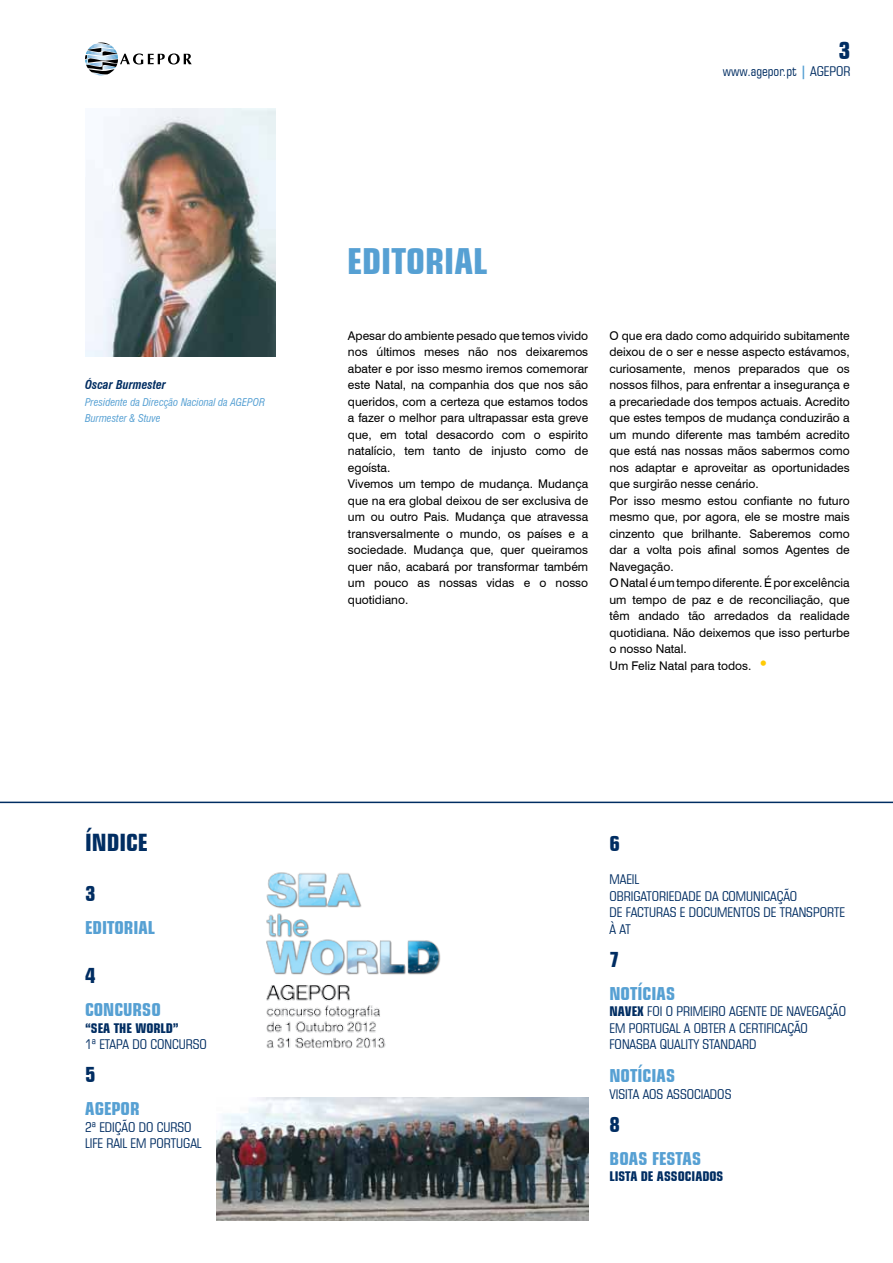
<style>
.page{position:relative;width:893px;height:1263px;background:#fff}
.page>*{position:absolute;margin:0;border:0;box-sizing:border-box;transform-origin:0 0}
.t1{font:700 condensed 36px "Square 721 BT";color:#56a0d3}
.t2{font:700 condensed 24px "Square 721 BT";color:#002d62}
.t3{font:700 condensed 21px "Square 721 BT";color:#002d62}
.t4{font:700 condensed 18px "Square 721 BT";color:#56a0d3}
.t5{font:condensed 13.5px/16.5px "Square 721 BT";color:#002d62}
.t6{font:700 condensed 13.5px "Square 721 BT";color:#002d62}
.t7{font:12px/16.5px "Swiss 721 BT";color:#000}
.t8{font:italic 700 condensed 12px "Swiss 721 BT";color:#002d62}
.t9{font:italic condensed 10.5px/16.5px "Swiss 721 BT";color:#56a0d3}
.s1{font-weight:700;color:#56a0d3}
.s2{font-size:18px;color:#ffcb05}
.s3{font-weight:700}
</style>
<div class="page">
<svg style="left:85px;top:43px;width:107px;height:32px"></svg>
<hr style="left:0;top:802px;width:893px;height:1px;background:#002d62">
<img style="left:85px;top:109px;width:190px;height:247px">
<img style="left:266px;top:872px;width:175px;height:177px">
<img style="left:216px;top:1098px;width:372px;height:122px">
<p class="t8" style="left:85px;top:377px;width:82px">Óscar Burmester</p>
<p class="t9" style="left:85px;top:393px;width:181px">Presidente da Direcção Nacional da AGEPOR<br>Burmester &amp; Stuve</p>
<h2 class="t2" style="left:85px;top:828px;width:64px">ÍNDICE</h2>
<h3 class="t3" style="left:85px;top:880px;width:12px">3</h3>
<h3 class="t4" style="left:85px;top:916px;width:71px">EDITORIAL</h3>
<h3 class="t3" style="left:85px;top:963px;width:12px">4</h3>
<h3 class="t4" style="left:85px;top:999px;width:77px">CONCURSO</h3>
<p class="t6" style="left:85px;top:1020px;width:95px">“SEA THE WORLD”</p>
<p class="t5" style="left:85px;top:1036px;width:123px">1ª ETAPA DO CONCURSO</p>
<h3 class="t3" style="left:85px;top:1062px;width:12px">5</h3>
<h3 class="t4" style="left:85px;top:1098px;width:56px">AGEPOR</h3>
<p class="t5" style="left:85px;top:1118px;width:118px">2ª EDIÇÃO DO CURSO<br>LIFE RAIL EM PORTUGAL</p>
<h1 class="t1" style="left:347px;top:239px;width:141px">EDITORIAL</h1>
<h2 class="t2" style="left:838px;top:36px;width:13px">3</h2>
<p class="t5" style="left:723px;top:62px;width:129px">www.agepor.pt <span class="s1">|</span> AGEPOR</p>
<p class="t7" style="left:348px;top:327px;width:242px">Apesar do ambiente pesado que temos vivido nos últimos meses não nos deixaremos abater e por isso mesmo iremos comemorar este Natal, na companhia dos que nos são queridos, com a certeza que estamos todos a fazer o melhor para ultrapassar esta greve que, em total desacordo com o espirito natalício, tem tanto de injusto como de egoísta.<br>Vivemos um tempo de mudança. Mudança que na era global deixou de ser exclusiva de um ou outro Pais. Mudança que atravessa transversalmente o mundo, os países e a sociedade. Mudança que, quer queiramos quer não, acabará por transformar também um pouco as nossas vidas e o nosso quotidiano.</p>
<p class="t7" style="left:609px;top:327px;width:242px">O que era dado como adquirido subitamente deixou de o ser e nesse aspecto estávamos, curiosamente, menos preparados que os nossos filhos, para enfrentar a insegurança e a precariedade dos tempos actuais. Acredito que estes tempos de mudança conduzirão a um mundo diferente mas também acredito que está nas nossas mãos sabermos como nos adaptar e aproveitar as oportunidades que surgirão nesse cenário.<br>Por isso mesmo estou confiante no futuro mesmo que, por agora, ele se mostre mais cinzento que brilhante. Saberemos como dar a volta pois afinal somos Agentes de Navegação.<br>O Natal é um tempo diferente. É por excelência um tempo de paz e de reconciliação, que têm andado tão arredados da realidade quotidiana. Não deixemos que isso perturbe o nosso Natal.<br>Um Feliz Natal para todos. <span class="s2">•</span></p>
<h3 class="t3" style="left:609px;top:831px;width:12px">6</h3>
<p class="t5" style="left:609px;top:871px;width:237px">MAEIL<br>OBRIGATORIEDADE DA COMUNICAÇÃO<br>DE FACTURAS E DOCUMENTOS DE TRANSPORTE<br>À AT</p>
<h3 class="t3" style="left:609px;top:946px;width:12px">7</h3>
<h3 class="t4" style="left:609px;top:982px;width:67px">NOTÍCIAS</h3>
<p class="t5" style="left:609px;top:1003px;width:238px"><span class="s3">NAVEX</span> FOI O PRIMEIRO AGENTE DE NAVEGAÇÃO<br>EM PORTUGAL A OBTER A CERTIFICAÇÃO<br>FONASBA QUALITY STANDARD</p>
<h3 class="t4" style="left:609px;top:1065px;width:67px">NOTÍCIAS</h3>
<p class="t5" style="left:609px;top:1085px;width:123px">VISITA AOS ASSOCIADOS</p>
<h3 class="t3" style="left:609px;top:1111px;width:12px">8</h3>
<h3 class="t4" style="left:609px;top:1147px;width:93px">BOAS FESTAS</h3>
<p class="t6" style="left:609px;top:1168px;width:115px">LISTA DE ASSOCIADOS</p>
</div>
